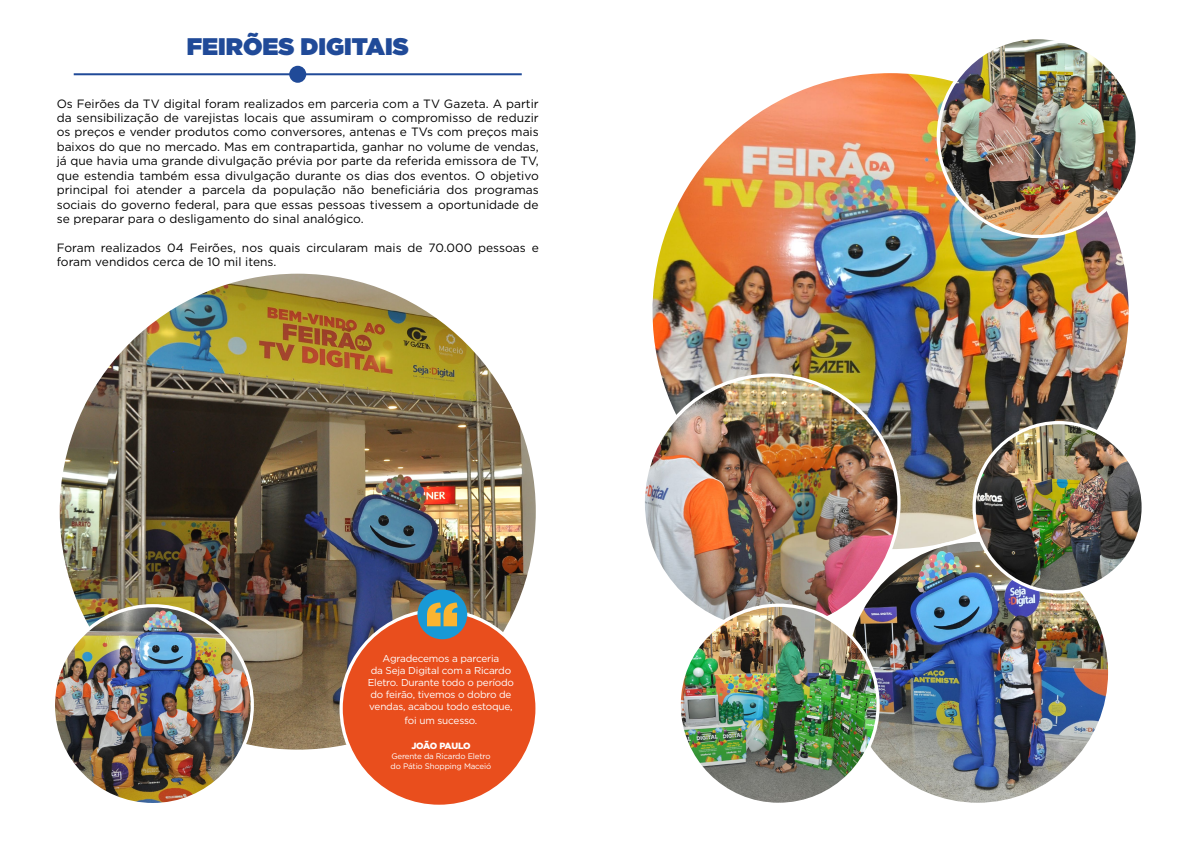
<style>
.page{position:relative;width:1191px;height:842px;background:#fff}
.page>*{position:absolute;margin:0;border:0;box-sizing:border-box;transform-origin:0 0}
.t1{font:900 24px "Gotham";color:#204a98}
.t2{font:12px/14.4px "Gotham";color:#000;text-align:justify}
.t3{font:10px/12px "Gotham";letter-spacing:-.02em;color:#fff;text-align:center}
.t4{font:900 9px "Gotham";letter-spacing:-.06em;color:#fff}
.t5{font:8px/9.6px "Gotham";letter-spacing:-.02em;color:#fff}
</style>
<div class="page">
<hr style="left:74px;top:73px;width:448px;height:2px;background:#204a98">
<div style="left:289px;top:66px;width:17px;height:17px;background:#204a98;border-radius:50%"></div>
<img style="left:58px;top:272px;width:479px;height:479px;border-radius:239px">
<div style="left:341px;top:610px;width:196px;height:196px;background:#e94e1d;border-radius:50%"></div>
<div style="left:417px;top:589px;width:50px;height:50px;background:#1899d6;border-radius:50%"></div>
<svg style="left:427px;top:602px;width:31px;height:24px"></svg>
<img style="left:53px;top:606px;width:199px;height:198px;border-radius:99px">
<img style="left:651px;top:72px;width:479px;height:479px;border-radius:239px">
<img style="left:938px;top:38px;width:199px;height:198px;border-radius:99px">
<img style="left:643px;top:375px;width:256px;height:256px;border-radius:128px">
<img style="left:845px;top:540px;width:264px;height:264px;border-radius:132px">
<img style="left:679px;top:605px;width:199px;height:199px;border-radius:99px">
<img style="left:974px;top:423px;width:169px;height:169px;border-radius:85px">
<h1 class="t1" style="left:187px;top:29px;width:223px">FEIRÕES DIGITAIS</h1>
<p class="t2" style="left:57px;top:96px;width:483px">Os Feirões da TV digital foram realizados em parceria com a TV Gazeta. A partir da sensibilização de varejistas locais que assumiram o compromisso de reduzir os preços e vender produtos como conversores, antenas e TVs com preços mais baixos do que no mercado. Mas em contrapartida, ganhar no volume de vendas, já que havia uma grande divulgação prévia por parte da referida emissora de TV, que estendia também essa divulgação durante os dias dos eventos. O objetivo principal foi atender a parcela da população não beneficiária dos programas sociais do governo federal, para que essas pessoas tivessem a oportunidade de se preparar para o desligamento do sinal analógico.</p>
<p class="t2" style="left:57px;top:240px;width:483px">Foram realizados 04 Feirões, nos quais circularam mais de 70.000 pessoas e foram vendidos cerca de 10 mil itens.</p>
<p class="t3" style="left:368px;top:652px;width:148px">Agradecemos a parceria<br>da Seja Digital com a Ricardo<br>Eletro. Durante todo o período do feirão, tivemos o dobro de vendas, acabou todo estoque,</p>
<p class="t3" style="left:404px;top:714px;width:74px">foi um sucesso.</p>
<p class="t4" style="left:411px;top:740px;width:61px">JOÃO PAULO</p>
<p class="t5" style="left:391px;top:751px;width:102px">Gerente da Ricardo Eletro do Pátio Shopping Maceió</p>
</div>
